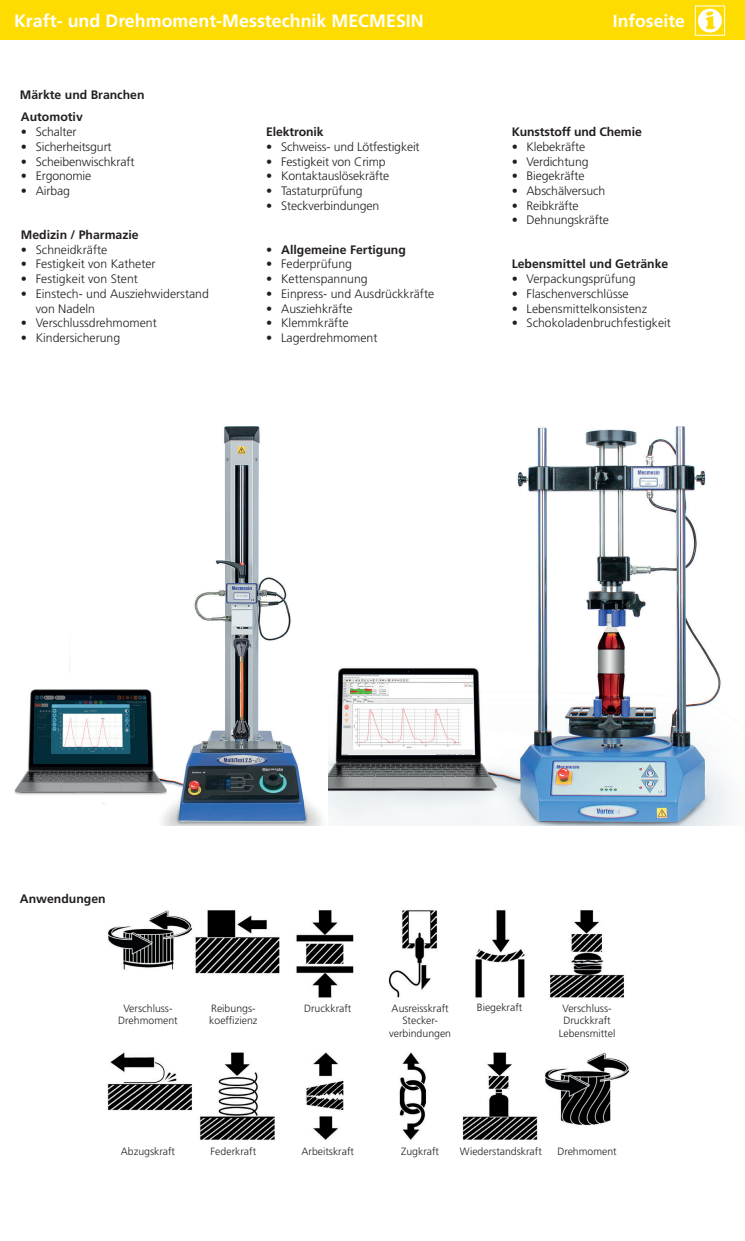
<style>
.page{position:relative;width:745px;height:1241px;background:#fff}
.page>*{position:absolute;margin:0;border:0;box-sizing:border-box;transform-origin:0 0}
.t1{font:700 17.85px "Frutiger LT Pro";color:#fff}
.t2{font:700 17.5px "Frutiger LT Pro";color:#fff}
.t3{font:300 12.25px/14.7px "Frutiger LT Pro";color:#231f20}
.t4{font:700 12.25px "Frutiger LT Pro";color:#231f20}
.t5{font:300 10.5px/12.6px "Frutiger LT Pro";color:#231f20;text-align:center}
</style>
<div class="page">
<div style="left:0;top:0;width:744px;height:40px;background:#ffdc01"></div>
<svg style="left:694px;top:5px;width:30px;height:31px"></svg>
<img style="left:107px;top:910px;width:523px;height:230px">
<img style="left:328px;top:427px;width:404px;height:398px">
<img style="left:15px;top:427px;width:307px;height:398px">
<h1 class="t1" style="left:14px;top:11px;width:411px">Kraft- und Drehmoment-Messtechnik MECMESIN</h1>
<p class="t4" style="left:20px;top:87px;width:126px">Märkte und Branchen</p>
<p class="t4" style="left:21px;top:110px;width:63px">Automotiv</p>
<p class="t3" style="left:21px;top:125px;width:57px">• Schalter</p>
<p class="t3" style="left:21px;top:139px;width:92px">• Sicherheitsgurt</p>
<p class="t3" style="left:21px;top:154px;width:115px">• Scheibenwischkraft</p>
<p class="t3" style="left:21px;top:169px;width:72px">• Ergonomie</p>
<p class="t3" style="left:21px;top:183px;width:50px">• Airbag</p>
<p class="t4" style="left:21px;top:227px;width:119px">Medizin / Pharmazie</p>
<p class="t3" style="left:21px;top:242px;width:88px">• Schneidkräfte</p>
<p class="t3" style="left:21px;top:257px;width:136px">• Festigkeit von Katheter</p>
<p class="t3" style="left:21px;top:272px;width:118px">• Festigkeit von Stent</p>
<p class="t3" style="left:36px;top:286px;width:174px;text-indent:-15px">• Einstech- und Ausziehwiderstand von Nadeln</p>
<p class="t3" style="left:21px;top:316px;width:137px">• Verschlussdrehmoment</p>
<p class="t3" style="left:21px;top:330px;width:101px">• Kindersicherung</p>
<p class="t4" style="left:266px;top:125px;width:59px">Elektronik</p>
<p class="t3" style="left:266px;top:139px;width:155px">• Schweiss- und Lötfestigkeit</p>
<p class="t3" style="left:266px;top:154px;width:121px">• Festigkeit von Crimp</p>
<p class="t3" style="left:266px;top:169px;width:124px">• Kontaktauslösekräfte</p>
<p class="t3" style="left:266px;top:183px;width:98px">• Tastaturprüfung</p>
<p class="t3" style="left:266px;top:198px;width:114px">• Steckverbindungen</p>
<p class="t4" style="left:266px;top:242px;width:141px">• Allgemeine Fertigung</p>
<p class="t3" style="left:266px;top:257px;width:87px">• Federprüfung</p>
<p class="t3" style="left:266px;top:272px;width:103px">• Kettenspannung</p>
<p class="t3" style="left:266px;top:286px;width:169px">• Einpress- und Ausdrückkräfte</p>
<p class="t3" style="left:266px;top:301px;width:88px">• Ausziehkräfte</p>
<p class="t3" style="left:266px;top:316px;width:84px">• Klemmkräfte</p>
<p class="t3" style="left:266px;top:330px;width:113px">• Lagerdrehmoment</p>
<h2 class="t2" style="left:612px;top:11px;width:73px">Infoseite</h2>
<p class="t4" style="left:511px;top:125px;width:132px">Kunststoff und Chemie</p>
<p class="t3" style="left:511px;top:139px;width:75px">• Klebekräfte</p>
<p class="t3" style="left:511px;top:154px;width:78px">• Verdichtung</p>
<p class="t3" style="left:511px;top:169px;width:74px">• Biegekräfte</p>
<p class="t3" style="left:511px;top:183px;width:95px">• Abschälversuch</p>
<p class="t3" style="left:511px;top:198px;width:68px">• Reibkräfte</p>
<p class="t3" style="left:511px;top:213px;width:99px">• Dehnungskräfte</p>
<p class="t4" style="left:511px;top:257px;width:158px">Lebensmittel und Getränke</p>
<p class="t3" style="left:511px;top:272px;width:125px">• Verpackungsprüfung</p>
<p class="t3" style="left:511px;top:286px;width:118px">• Flaschenverschlüsse</p>
<p class="t3" style="left:511px;top:301px;width:137px">• Lebensmittelkonsistenz</p>
<p class="t3" style="left:511px;top:316px;width:161px">• Schokoladenbruchfestigkeit</p>
<p class="t4" style="left:20px;top:891px;width:87px">Anwendungen</p>
<p class="t5" style="left:118px;top:1001px;width:61px">Verschluss-<br>Drehmoment</p>
<p class="t5" style="left:209px;top:1001px;width:50px;text-align:left">Reibungs&shy;koeffizienz</p>
<p class="t5" style="left:121px;top:1144px;width:56px">Abzugskraft</p>
<p class="t5" style="left:210px;top:1144px;width:47px">Federkraft</p>
<p class="t5" style="left:304px;top:1001px;width:49px">Druckkraft</p>
<p class="t5" style="left:389px;top:1001px;width:63px">Ausreisskraft<br>Stecker&shy;verbindungen</p>
<p class="t5" style="left:476px;top:1000px;width:47px">Biegekraft</p>
<p class="t5" style="left:558px;top:1001px;width:58px">Verschluss-<br>Druckkraft<br>Lebensmittel</p>
<p class="t5" style="left:301px;top:1144px;width:54px">Arbeitskraft</p>
<p class="t5" style="left:401px;top:1144px;width:39px">Zugkraft</p>
<p class="t5" style="left:459px;top:1144px;width:83px">Wiederstandskraft</p>
<p class="t5" style="left:557px;top:1144px;width:61px">Drehmoment</p>
</div>
